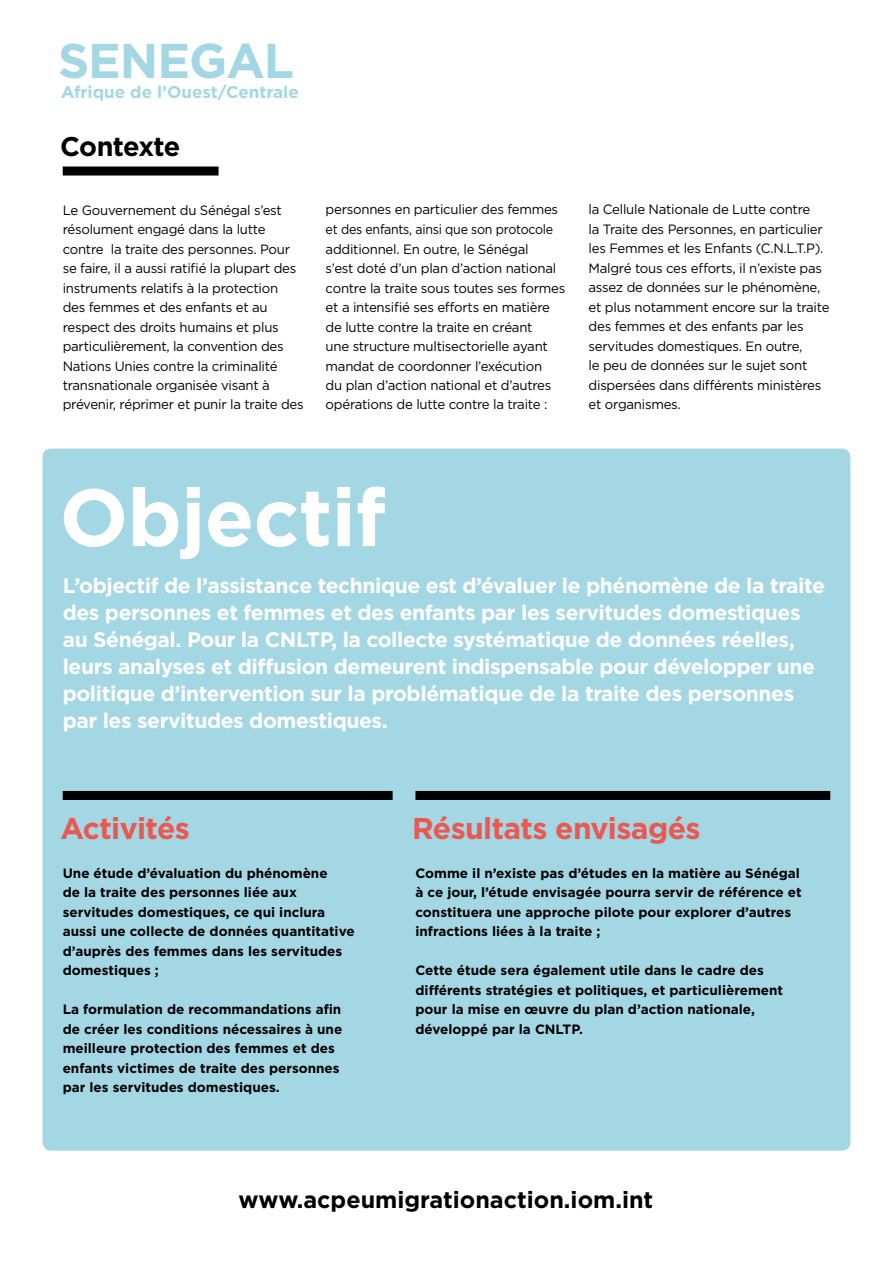
<style>
.page{position:relative;width:893px;height:1263px;background:#fff}
.page>*{position:absolute;margin:0;border:0;box-sizing:border-box;transform-origin:0 0}
.t1{font:700 80.85px "Gotham";letter-spacing:-.01em;color:#fff}
.t2{font:700 48.75px "Gotham";letter-spacing:-.02em;color:#a4d7e4}
.t3{font:700 30px "Gotham";letter-spacing:-.02em;color:#e95851}
.t4{font:700 27px "Gotham";letter-spacing:-.03em;color:#000}
.t5{font:700 23.4px "Gotham";color:#000}
.t6{font:700 21px/27px "Gotham";letter-spacing:-.02em;color:#fff}
.t7{font:700 16.95px "Gotham";color:#a4d7e4}
.t8{font:13.5px/19.5px "Gotham";letter-spacing:-.02em;color:#000}
.t9{font:700 13.5px/19.5px "Gotham";color:#000}
</style>
<div class="page">
<div style="left:43px;top:449px;width:807px;height:702px;background:#a4d7e4;border-radius:9px"></div>
<div style="left:63px;top:167px;width:156px;height:9px;background:#000"></div>
<div style="left:63px;top:791px;width:330px;height:9px;background:#000"></div>
<div style="left:415px;top:791px;width:415px;height:9px;background:#000"></div>
<h2 class="t2" style="left:58px;top:28px;width:238px">SENEGAL</h2>
<p class="t7" style="left:61px;top:80px;width:239px">Afrique de l’Ouest/Centrale</p>
<h3 class="t4" style="left:60px;top:129px;width:122px">Contexte</h3>
<p class="t8" style="left:63px;top:200px;width:243px">Le Gouvernement du Sénégal s’est résolument engagé dans la lutte contre la traite des personnes. Pour se faire, il a aussi ratifié la plupart des instruments relatifs à la protection des femmes et des enfants et au respect des droits humains et plus particulièrement, la convention des Nations Unies contre la criminalité transnationale organisée visant à prévenir, réprimer et punir la traite des</p>
<p class="t8" style="left:326px;top:200px;width:241px">personnes en particulier des femmes et des enfants, ainsi que son protocole additionnel. En outre, le Sénégal<br>s’est doté d’un plan d’action national contre la traite sous toutes ses formes et a intensifié ses efforts en matière de lutte contre la traite en créant<br>une structure multisectorielle ayant mandat de coordonner l’exécution<br>du plan d’action national et d’autres opérations de lutte contre la traite :</p>
<p class="t8" style="left:589px;top:200px;width:242px">la Cellule Nationale de Lutte contre<br>la Traite des Personnes, en particulier les Femmes et les Enfants (C.N.L.T.P).<br>Malgré tous ces efforts, il n’existe pas assez de données sur le phénomène, et plus notamment encore sur la traite des femmes et des enfants par les servitudes domestiques. En outre,<br>le peu de données sur le sujet sont dispersées dans différents ministères et organismes.</p>
<h1 class="t1" style="left:60px;top:464px;width:328px">Objectif</h1>
<p class="t6" style="left:63px;top:572px;width:764px">L’objectif de l’assistance technique est d’évaluer le phénomène de la traite des personnes et femmes et des enfants par les servitudes domestiques au Sénégal. Pour la CNLTP, la collecte systématique de données réelles, leurs analyses et diffusion demeurent indispensable pour développer une politique d’intervention sur la problématique de la traite des personnes par les servitudes domestiques.</p>
<h3 class="t3" style="left:61px;top:808px;width:131px">Activités</h3>
<h3 class="t3" style="left:412px;top:808px;width:290px">Résultats envisagés</h3>
<p class="t9" style="left:63px;top:863px;width:293px">Une étude d’évaluation du phénomène<br>de la traite des personnes liée aux servitudes domestiques, ce qui inclura aussi une collecte de données quantitative d’auprès des femmes dans les servitudes domestiques ;</p>
<p class="t9" style="left:63px;top:999px;width:281px">La formulation de recommandations afin de créer les conditions nécessaires à une meilleure protection des femmes et des enfants victimes de traite des personnes par les servitudes domestiques.</p>
<p class="t9" style="left:415px;top:863px;width:388px">Comme il n’existe pas d’études en la matière au Sénégal à ce jour, l’étude envisagée pourra servir de référence et constituera une approche pilote pour explorer d’autres infractions liées à la traite ;</p>
<p class="t9" style="left:415px;top:960px;width:369px">Cette étude sera également utile dans le cadre des différents stratégies et politiques, et particulièrement pour la mise en œuvre du plan d’action nationale, développé par la CNLTP.</p>
<h3 class="t5" style="left:239px;top:1184px;width:416px">www.acpeumigrationaction.iom.int</h3>
</div>
